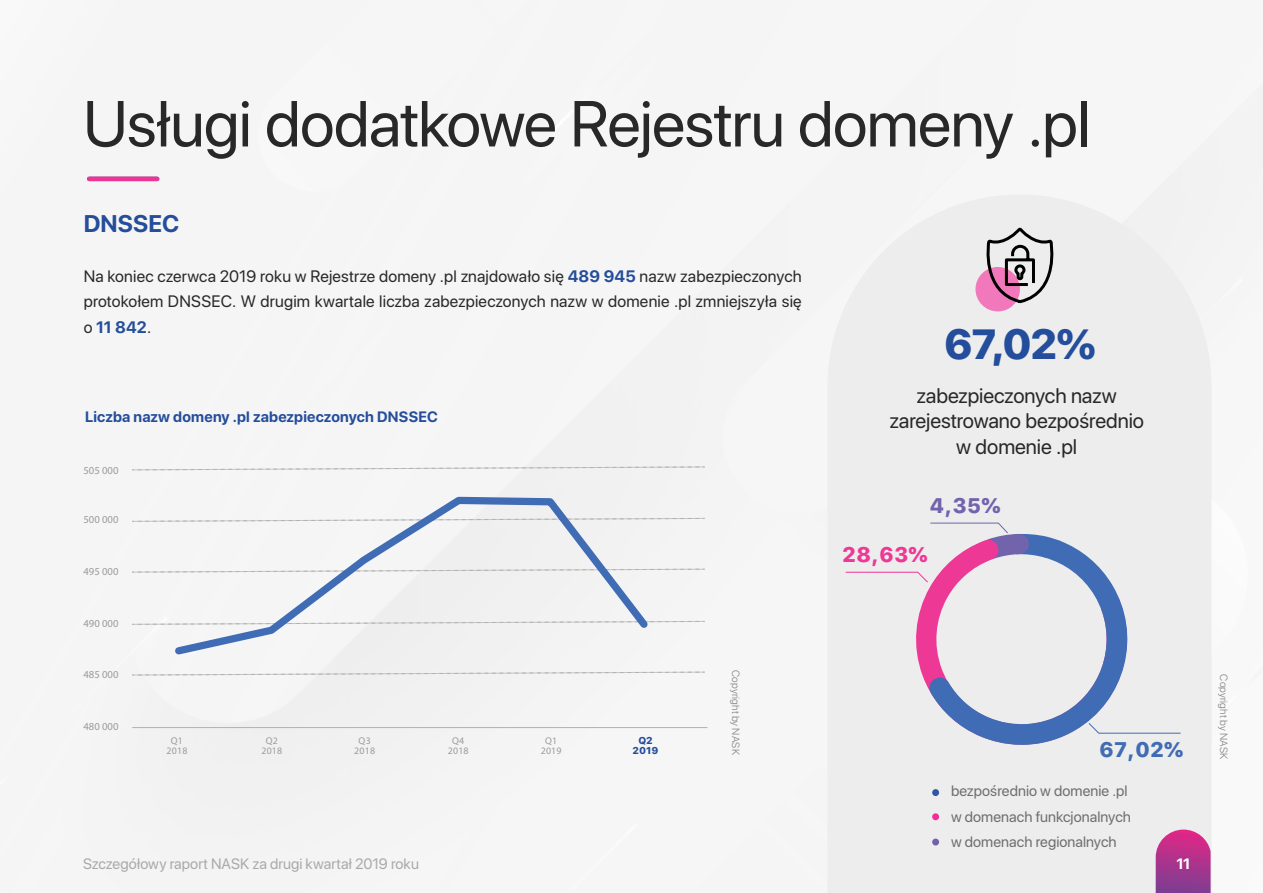
<style>
.page{position:relative;width:1263px;height:893px;background:#fff}
.page>*{position:absolute;margin:0;border:0;box-sizing:border-box;transform-origin:0 0}
.t1{font:64.5px "SF Pro Display";letter-spacing:-.01em;color:#292829}
.t2{font:800 42px "SF Pro Display";color:#244d9b}
.t3{font:700 24px "SF Pro Display";letter-spacing:.005em;color:#244d9b}
.t4{font:21px/25.2px "SF Pro Display";letter-spacing:-.005em;color:#292829;text-align:center}
.t5{font:800 21px "SF Pro Text";color:#ed3895}
.t6{font:800 21px "SF Pro Text";color:#3f6cb4}
.t7{font:800 21px "SF Pro Text";color:#7264ac}
.t8{font:16.5px/25.5px "SF Pro Display";letter-spacing:.01em;color:#292829;text-align:justify}
.t9{font:15px/25.5px "SF Pro Display";letter-spacing:.005em;color:#6d6e71}
.t10{font:15px "SF Pro Display";letter-spacing:.005em;color:#a7a9ac}
.t11{font:700 15px "SF Pro Display";letter-spacing:.015em;color:#244d9b}
.t12{font:700 15px "SF Pro Display";color:#fff}
.t13{font:10.65px "SF Compact Display";color:#9c9b9b}
.t14{font:300 10.5px "SF Pro Display";letter-spacing:.015em;color:#808285}
.t15{font:9.9px/10.1px "SF Compact Display";letter-spacing:.02em;color:#9c9b9b;text-align:center}
.t16{font:800 9.9px/10.1px "SF Pro Text";color:#244e9c;text-align:center}
.s1{font-weight:700;color:#244d9b}
</style>
<div class="page">
<div style="left:81px;top:46px;width:1182px;height:847px;background:#f5f5f5"></div>
<div style="left:827px;top:195px;width:384px;height:698px;background:#ededed"></div>
<svg style="left:1156px;top:829px;width:54px;height:64px;background:#b04595"></svg>
<hr style="left:89px;top:177px;width:68px;height:4px;background:#ed3694">
<svg style="left:132px;top:671px;width:573px;height:5px"></svg>
<svg style="left:132px;top:518px;width:573px;height:4px"></svg>
<hr style="left:132px;top:727px;width:575px;height:1px;background:#b2b2b2">
<svg style="left:132px;top:466px;width:573px;height:5px"></svg>
<svg style="left:132px;top:621px;width:573px;height:4px"></svg>
<svg style="left:132px;top:569px;width:573px;height:4px"></svg>
<svg style="left:170px;top:493px;width:484px;height:166px"></svg>
<div style="left:896px;top:745px;width:251px;height:21px;background:#ededed"></div>
<svg style="left:845px;top:523px;width:336px;height:222px;background:#d8d4e1"></svg>
<div style="left:975px;top:267px;width:45px;height:44px;border:19px solid #f52b99;border-radius:50%"></div>
<svg style="left:981px;top:227px;width:79px;height:77px;background:#c1acb7"></svg>
<div style="left:932px;top:789px;width:7px;height:7px;background:#3057a7;border-radius:50%"></div>
<div style="left:932px;top:813px;width:7px;height:7px;background:#f52b99;border-radius:50%"></div>
<div style="left:932px;top:839px;width:7px;height:6px;background:#7362ab;border-radius:50%"></div>
<h1 class="t1" style="left:83px;top:77px;width:1009px">Usługi dodatkowe Rejestru domeny .pl</h1>
<h3 class="t3" style="left:84px;top:207px;width:97px">DNSSEC</h3>
<p class="t8" style="left:84px;top:262px;width:719px">Na koniec czerwca 2019 roku w Rejestrze domeny .pl znajdowało się <span class="s1">489 945</span> nazw zabezpieczonych protokołem DNSSEC. W drugim kwartale liczba zabezpieczonych nazw w domenie .pl zmniejszyła się o <span class="s1">11 842</span>.</p>
<p class="t11" style="left:85px;top:406px;width:354px">Liczba nazw domeny .pl zabezpieczonych DNSSEC</p>
<p class="t13" style="left:83px;top:463px;width:37px">505 000</p>
<p class="t13" style="left:83px;top:513px;width:37px">500 000</p>
<p class="t13" style="left:83px;top:565px;width:37px">495 000</p>
<p class="t13" style="left:83px;top:616px;width:37px">490 000</p>
<h2 class="t2" style="left:944px;top:314px;width:153px">67,02%</h2>
<p class="t4" style="left:889px;top:383px;width:256px">zabezpieczonych nazw zarejestrowano bezpośrednio w domenie .pl</p>
<p class="t7" style="left:929px;top:490px;width:73px">4,35%</p>
<p class="t5" style="left:842px;top:539px;width:87px">28,63%</p>
<p class="t13" style="left:83px;top:668px;width:37px">485 000</p>
<p class="t13" style="left:83px;top:720px;width:37px">480 000</p>
<p class="t15" style="left:167px;top:735px;width:22px">Q1<br>2018</p>
<p class="t15" style="left:261px;top:735px;width:22px">Q2<br>2018</p>
<p class="t15" style="left:354px;top:735px;width:22px">Q3<br>2018</p>
<p class="t15" style="left:448px;top:735px;width:22px">Q4<br>2018</p>
<p class="t15" style="left:541px;top:735px;width:22px">Q1<br>2019</p>
<p class="t16" style="left:633px;top:735px;width:27px">Q2<br>2019</p>
<p class="t14" style="left:743px;top:670px;width:86px;rotate:90deg">Copyright by NASK</p>
<p class="t14" style="left:1231px;top:674px;width:86px;rotate:90deg">Copyright by NASK</p>
<p class="t6" style="left:1099px;top:734px;width:86px">67,02%</p>
<p class="t9" style="left:951px;top:778px;width:182px">bezpośrednio w domenie .pl w domenach funkcjonalnych w domenach regionalnych</p>
<p class="t10" style="left:83px;top:853px;width:337px">Szczegółowy raport NASK za drugi kwartał 2019 roku</p>
<p class="t12" style="left:1176px;top:853px;width:15px">11</p>
</div>
